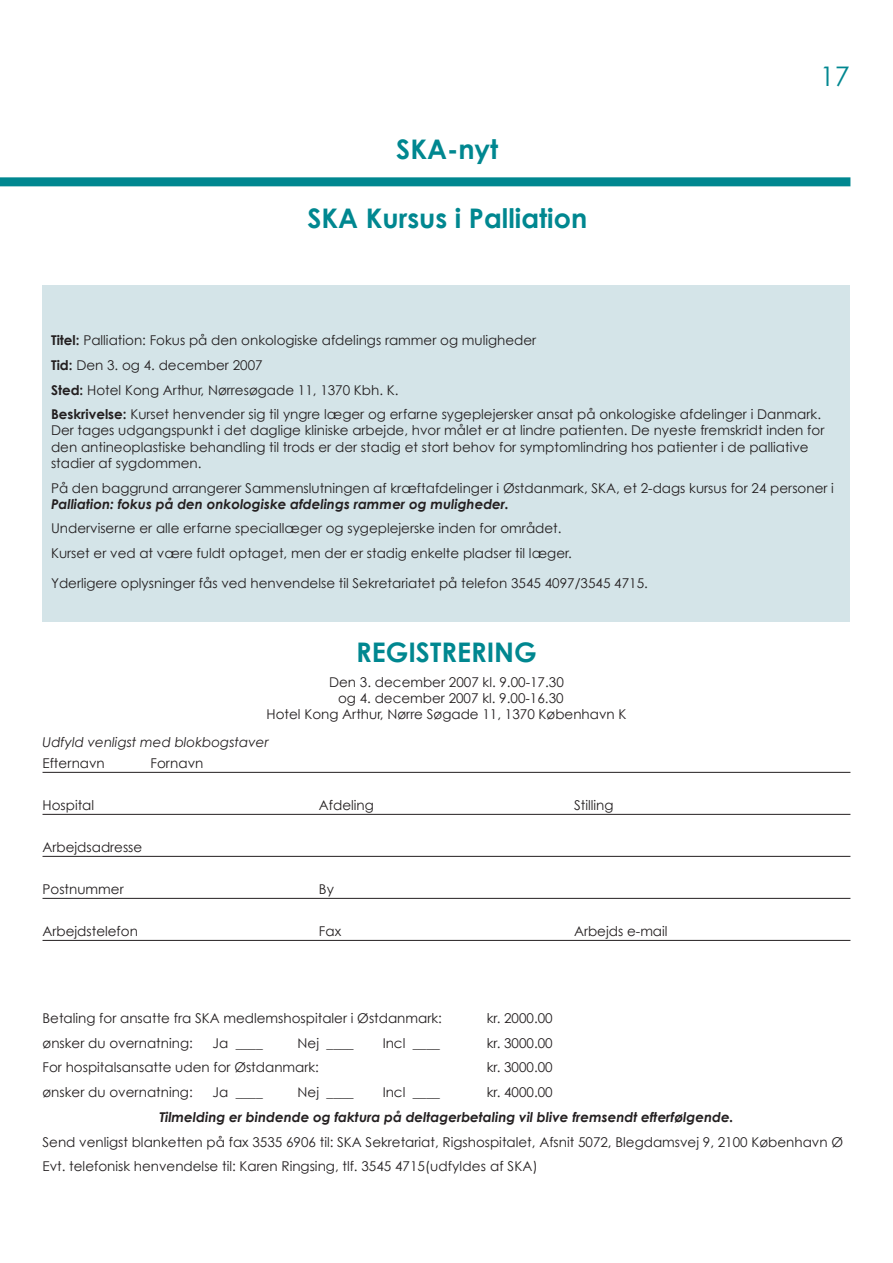
<style>
.page{position:relative;width:893px;height:1263px;background:#fff}
.page>*{position:absolute;margin:0;border:0;box-sizing:border-box;transform-origin:0 0}
.t1{font:700 27px "Century Gothic";color:#008790}
.t2{font:27px "Century Gothic";color:#008790}
.t3{font:13.5px/24.8px "Century Gothic";color:#231f20}
.t4{font:italic 700 13.5px "Century Gothic";color:#231f20}
.t5{font:italic 13.5px "Century Gothic";color:#231f20}
.s1{font-weight:700}
</style>
<div class="page">
<div style="left:0;top:177px;width:850px;height:9px;background:#008790"></div>
<div style="left:43px;top:285px;width:807px;height:336px;background:#d4e4e8"></div>
<hr style="left:43px;top:772px;width:807px;height:1px;background:#231f20">
<hr style="left:43px;top:814px;width:807px;height:1px;background:#231f20">
<hr style="left:43px;top:856px;width:807px;height:1px;background:#231f20">
<hr style="left:43px;top:898px;width:807px;height:1px;background:#231f20">
<hr style="left:43px;top:940px;width:807px;height:1px;background:#231f20">
<h1 class="t1" style="left:396px;top:132px;width:104px">SKA-nyt</h1>
<h1 class="t1" style="left:307px;top:201px;width:281px">SKA Kursus i Palliation</h1>
<h1 class="t2" style="left:820px;top:60px;width:31px">17</h1>
<p class="t3" style="left:51px;top:328px;width:772px"><span class="s1">Titel:</span> Palliation: Fokus på den onkologiske afdelings rammer og muligheder<br><span class="s1">Tid:</span> Den 3. og 4. december 2007<br><span class="s1">Sted:</span> Hotel Kong Arthur, Nørresøgade 11, 1370 Kbh. K.<br><span class="s1">Beskrivelse:</span> Kurset henvender sig til yngre læger og erfarne sygeplejersker ansat på onkologiske afdelinger i Danmark.</p>
<p class="t3" style="left:51px;top:422px;width:775px;line-height:16.2px">Der tages udgangspunkt i det daglige kliniske arbejde, hvor målet er at lindre patienten. De nyeste fremskridt inden for den antineoplastiske behandling til trods er der stadig et stort behov for symptomlindring hos patienter i de palliative stadier af sygdommen.</p>
<p class="t3" style="left:51px;top:475px;width:784px">På den baggrund arrangerer Sammenslutningen af kræftafdelinger i Østdanmark, SKA, et 2-dags kursus for 24 personer i</p>
<p class="t4" style="left:51px;top:495px;width:459px">Palliation: fokus på den onkologiske afdelings rammer og muligheder.</p>
<p class="t3" style="left:51px;top:516px;width:522px">Underviserne er alle erfarne speciallæger og sygeplejerske inden for området.<br>Kurset er ved at være fuldt optaget, men der er stadig enkelte pladser til læger.</p>
<p class="t3" style="left:51px;top:570px;width:598px">Yderligere oplysninger fås ved henvendelse til Sekretariatet på telefon 3545 4097/3545 4715.</p>
<h1 class="t1" style="left:356px;top:635px;width:182px">REGISTRERING</h1>
<p class="t3" style="left:329px;top:670px;width:236px">Den 3. december 2007 kl. 9.00-17.30</p>
<p class="t3" style="left:338px;top:686px;width:227px">og 4. december 2007 kl. 9.00-16.30</p>
<p class="t3" style="left:267px;top:702px;width:361px">Hotel Kong Arthur, Nørre Søgade 11, 1370 København K</p>
<p class="t5" style="left:43px;top:734px;width:228px">Udfyld venligst med blokbogstaver</p>
<p class="t3" style="left:43px;top:751px;width:64px">Efternavn</p>
<p class="t3" style="left:151px;top:751px;width:54px">Fornavn</p>
<p class="t3" style="left:43px;top:793px;width:53px">Hospital</p>
<p class="t3" style="left:319px;top:793px;width:56px">Afdeling</p>
<p class="t3" style="left:574px;top:793px;width:41px">Stilling</p>
<p class="t3" style="left:43px;top:835px;width:101px">Arbejdsadresse</p>
<p class="t3" style="left:43px;top:877px;width:83px">Postnummer</p>
<p class="t3" style="left:319px;top:877px;width:16px">By</p>
<p class="t3" style="left:43px;top:919px;width:97px">Arbejdstelefon</p>
<p class="t3" style="left:319px;top:919px;width:24px">Fax</p>
<p class="t3" style="left:574px;top:919px;width:95px">Arbejds e-mail</p>
<p class="t3" style="left:43px;top:1005px;width:401px">Betaling for ansatte fra SKA medlemshospitaler i Østdanmark:</p>
<p class="t3" style="left:487px;top:1005px;width:67px">kr. 2000.00</p>
<p class="t3" style="left:43px;top:1030px;width:152px">ønsker du overnatning:</p>
<p class="t3" style="left:213px;top:1030px;width:52px">Ja ____</p>
<p class="t3" style="left:298px;top:1030px;width:57px">Nej ____</p>
<p class="t3" style="left:383px;top:1030px;width:59px">Incl ____</p>
<p class="t3" style="left:487px;top:1030px;width:67px">kr. 3000.00</p>
<p class="t3" style="left:43px;top:1055px;width:278px">For hospitalsansatte uden for Østdanmark:</p>
<p class="t3" style="left:487px;top:1055px;width:67px">kr. 3000.00</p>
<p class="t3" style="left:43px;top:1080px;width:152px">ønsker du overnatning:</p>
<p class="t3" style="left:213px;top:1080px;width:52px">Ja ____</p>
<p class="t3" style="left:298px;top:1080px;width:57px">Nej ____</p>
<p class="t3" style="left:383px;top:1080px;width:59px">Incl ____</p>
<p class="t3" style="left:487px;top:1080px;width:67px">kr. 4000.00</p>
<p class="t4" style="left:159px;top:1108px;width:576px">Tilmelding er bindende og faktura på deltagerbetaling vil blive fremsendt efterfølgende.</p>
<p class="t3" style="left:43px;top:1129px;width:802px">Send venligst blanketten på fax 3535 6906 til: SKA Sekretariat, Rigshospitalet, Afsnit 5072, Blegdamsvej 9, 2100 København Ø<br>Evt. telefonisk henvendelse til: Karen Ringsing, tlf. 3545 4715(udfyldes af SKA)</p>
</div>
